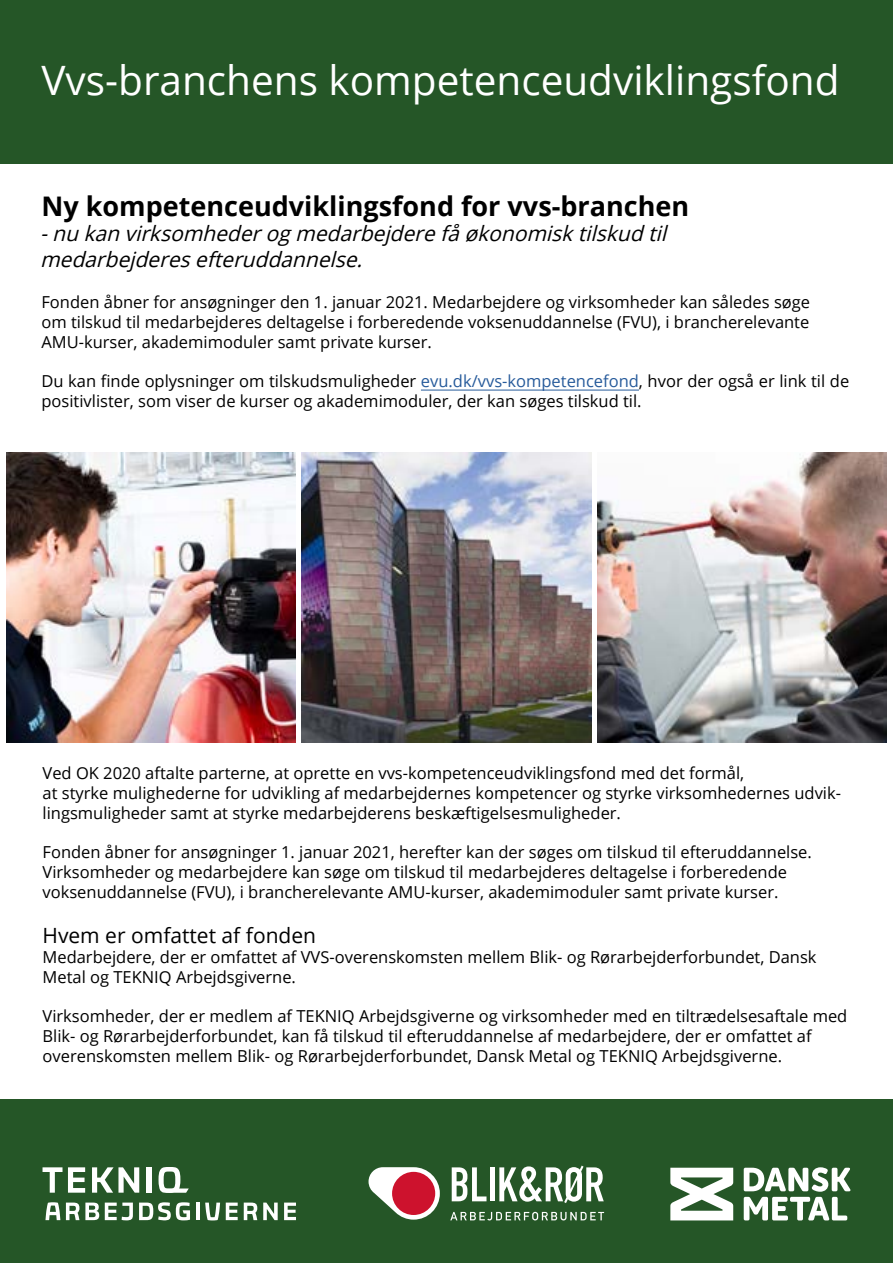
<style>
.page{position:relative;width:893px;height:1263px;background:#fff}
.page>*{position:absolute;margin:0;border:0;box-sizing:border-box;transform-origin:0 0}
.t1{font:40.5px "Open Sans";color:#fff}
.t2{font:700 27px "Open Sans";color:#000}
.t3{font:italic 21px/25.2px "Open Sans";color:#000}
.t4{font:21px "Open Sans";color:#000}
.t5{font:16.5px/19.8px "Open Sans";color:#000}
.s1{color:#275b9b}
</style>
<div class="page">
<hr style="left:421px;top:390px;width:218px;height:1px;background:#275b9b">
<div style="left:0;top:0;width:893px;height:164px;background:#255627"></div>
<div style="left:0;top:1099px;width:893px;height:164px;background:#255627"></div>
<svg style="left:450px;top:1212px;width:154px;height:8px"></svg>
<svg style="left:452px;top:1167px;width:34px;height:34px"></svg>
<div style="left:490px;top:1167px;width:5px;height:34px;background:#fff"></div>
<svg style="left:499px;top:1165px;width:105px;height:38px"></svg>
<svg style="left:369px;top:1167px;width:71px;height:52px"></svg>
<div style="left:392px;top:1172px;width:43px;height:43px;background:#cd122d;border-radius:50%"></div>
<svg style="left:159px;top:1167px;width:30px;height:26px"></svg>
<svg style="left:43px;top:1167px;width:42px;height:26px"></svg>
<svg style="left:92px;top:1167px;width:47px;height:26px"></svg>
<div style="left:147px;top:1167px;width:5px;height:26px;background:#fff"></div>
<svg style="left:205px;top:1202px;width:15px;height:18px"></svg>
<svg style="left:45px;top:1202px;width:15px;height:18px"></svg>
<svg style="left:66px;top:1202px;width:13px;height:18px"></svg>
<svg style="left:85px;top:1202px;width:14px;height:18px"></svg>
<svg style="left:105px;top:1202px;width:28px;height:18px"></svg>
<svg style="left:139px;top:1202px;width:51px;height:18px"></svg>
<hr style="left:196px;top:1202px;width:4px;height:18px;background:#fff">
<svg style="left:226px;top:1202px;width:12px;height:18px"></svg>
<svg style="left:244px;top:1202px;width:13px;height:18px"></svg>
<svg style="left:263px;top:1202px;width:15px;height:18px"></svg>
<svg style="left:284px;top:1202px;width:12px;height:18px"></svg>
<svg style="left:744px;top:1167px;width:106px;height:53px"></svg>
<svg style="left:670px;top:1168px;width:63px;height:52px"></svg>
<img style="left:302px;top:453px;width:289px;height:289px">
<img style="left:7px;top:453px;width:289px;height:289px">
<img style="left:597px;top:453px;width:289px;height:289px">
<h1 class="t1" style="left:41px;top:52px;width:800px">Vvs-branchens kompetenceudviklingsfond</h1>
<h2 class="t2" style="left:41px;top:187px;width:649px">Ny kompetenceudviklingsfond for vvs-branchen</h2>
<p class="t3" style="left:40px;top:221px;width:634px">-nu kan virksomhederogmedarbejderefåøkonomisktilskud til medarbejderesefteruddannelse.</p>
<p class="t5" style="left:41px;top:292px;width:770px;text-align:justify">Fonden åbner for ansøgninger den 1. januar 2021. Medarbejdere og virksomheder kan således søge om tilskud til medarbejderes deltagelse i forberedende voksenuddannelse (FVU), i brancherelevante AMU-kurser, akademimoduler samt private kurser.</p>
<p class="t5" style="left:41px;top:371px;width:809px">Du kan finde oplysninger om tilskudsmuligheder <span class="s1">evu.dk/vvs-kompetencefond</span>, hvor der også er link til de positivlister, som viser de kurser og akademimoduler, der kan søges tilskud til.</p>
<p class="t5" style="left:43px;top:763px;width:800px">Ved OK 2020 aftalte parterne, at oprette en vvs-kompetenceudviklingsfond med det formål,<br>at styrke mulighederne for udvikling af medarbejdernes kompetencer og styrke virksomhedernes udvik&shy;lingsmuligheder samt at styrke medarbejderens beskæftigelsesmuligheder.</p>
<p class="t5" style="left:43px;top:842px;width:771px">Fonden åbner for ansøgninger 1. januar 2021, herefter kan der søges om tilskud til efteruddannelse.<br>Virksomheder og medarbejdere kan søge om tilskud til medarbejderes deltagelse i forberedende voksenuddannelse (FVU), i brancherelevante AMU-kurser, akademimoduler samt private kurser.</p>
<p class="t4" style="left:43px;top:921px;width:275px">Hvem er omfattet af fonden</p>
<p class="t5" style="left:43px;top:946px;width:776px">Medarbejdere, der er omfattet af VVS-overenskomsten mellem Blik- og Rørarbejderforbundet, Dansk<br>Metal og TEKNIQ Arbejdsgiverne.</p>
<p class="t5" style="left:43px;top:1006px;width:806px">Virksomheder, der er medlem af TEKNIQ Arbejdsgiverne og virksomheder med en tiltrædelsesaftale med<br>Blik- og Rørarbejderforbundet, kan få tilskud til efteruddannelse af medarbejdere, der er omfattet af overenskomsten mellem Blik- og Rørarbejderforbundet, Dansk Metal og TEKNIQ Arbejdsgiverne.</p>
</div>
